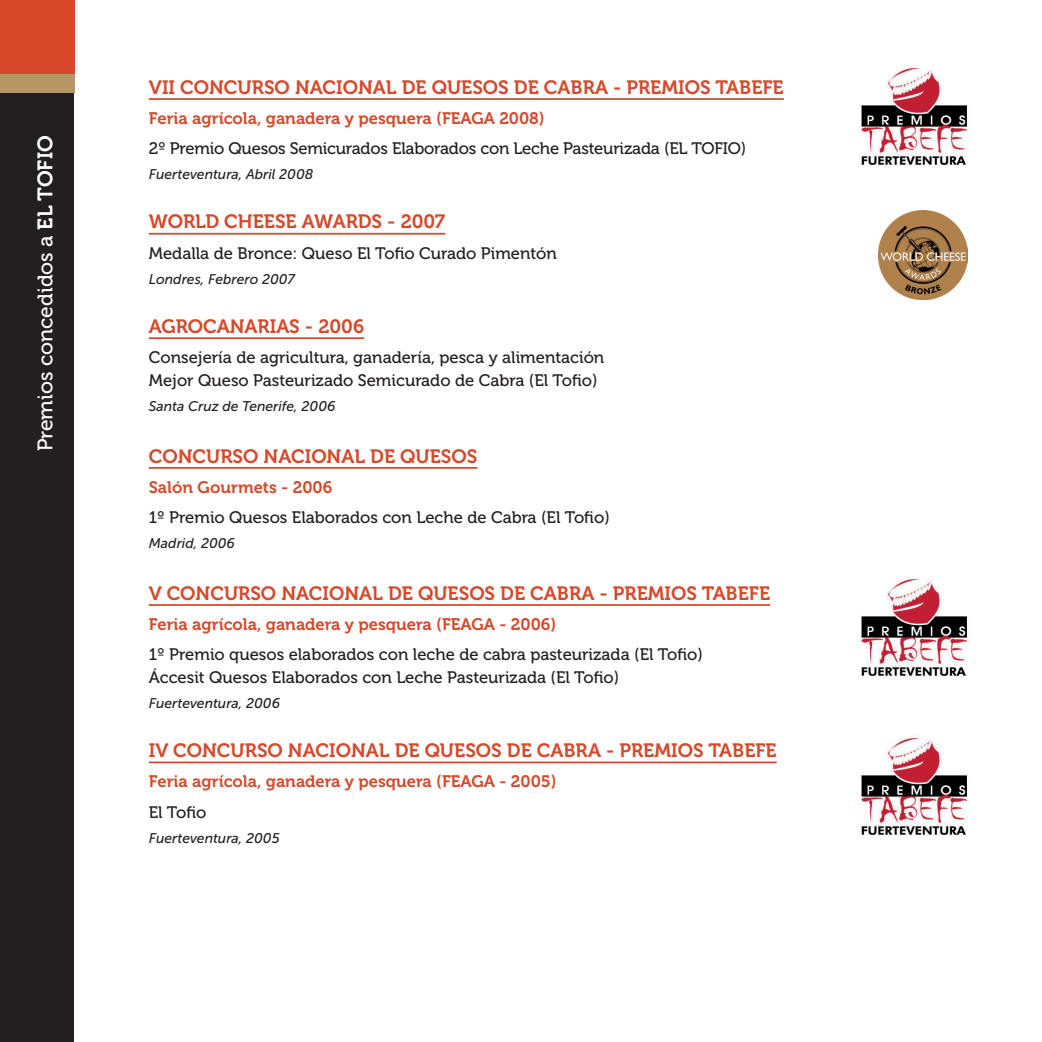
<style>
.page{position:relative;width:1042px;height:1042px;background:#fff}
.page>*{position:absolute;margin:0;border:0;box-sizing:border-box;transform-origin:0 0}
.t1{font:21px "Museo 500";color:#fff}
.t2{font:19.25px "Museo 700";color:#d6492b}
.t3{font:16.62px/22.8px "Museo 500";color:#231f20}
.t4{font:16.62px "Museo 700";color:#d6492b}
.t5{font:italic 14px "Museo Sans 500";color:#231f20}
.s1{font-family:"Museo 700"}
</style>
<div class="page">
<div style="left:0;top:0;width:74px;height:1041px;background:#231f20"></div>
<div style="left:0;top:0;width:74px;height:74px;background:#d8492c"></div>
<div style="left:0;top:74px;width:74px;height:19px;background:#b99764"></div>
<hr style="left:149px;top:98px;width:635px;height:2px;background:#d6492b">
<hr style="left:149px;top:233px;width:296px;height:2px;background:#d6492b">
<hr style="left:149px;top:337px;width:215px;height:2px;background:#d6492b">
<hr style="left:149px;top:467px;width:328px;height:2px;background:#d6492b">
<hr style="left:149px;top:604px;width:621px;height:2px;background:#d6492b">
<hr style="left:149px;top:761px;width:628px;height:2px;background:#d6492b">
<img style="left:878px;top:211px;width:89px;height:89px">
<img style="left:859px;top:738px;width:108px;height:97px">
<img style="left:859px;top:579px;width:108px;height:97px">
<img style="left:859px;top:68px;width:108px;height:97px">
<p class="t1" style="left:34px;top:451px;width:317px;rotate:-90deg">Premios concedidos a <span class="s1">EL TOFIO</span></p>
<p class="t2" style="left:149px;top:76px;width:636px">VII CONCURSO NACIONAL DE QUESOS DE CABRA - PREMIOS TABEFE</p>
<p class="t4" style="left:149px;top:109px;width:397px">Feria agrícola, ganadera y pesquera (FEAGA 2008)</p>
<p class="t3" style="left:149px;top:137px;width:599px">2º Premio Quesos Semicurados Elaborados con Leche Pasteurizada (EL TOFIO)</p>
<p class="t5" style="left:149px;top:167px;width:166px">Fuerteventura, Abril 2008</p>
<p class="t2" style="left:149px;top:211px;width:298px">WORLD CHEESE AWARDS - 2007</p>
<p class="t3" style="left:149px;top:242px;width:409px">Medalla de Bronce: Queso El Tofio Curado Pimentón</p>
<p class="t5" style="left:149px;top:271px;width:148px">Londres, Febrero 2007</p>
<p class="t2" style="left:149px;top:315px;width:217px">AGROCANARIAS - 2006</p>
<p class="t3" style="left:149px;top:346px;width:457px">Consejería de agricultura, ganadería, pesca y alimentación<br>Mejor Queso Pasteurizado Semicurado de Cabra (El Tofio)</p>
<p class="t5" style="left:149px;top:399px;width:188px">Santa Cruz de Tenerife, 2006</p>
<p class="t2" style="left:149px;top:445px;width:330px">CONCURSO NACIONAL DE QUESOS</p>
<p class="t4" style="left:149px;top:478px;width:185px">Salón Gourmets - 2006</p>
<p class="t3" style="left:149px;top:506px;width:462px">1º Premio Quesos Elaborados con Leche de Cabra (El Tofio)</p>
<p class="t5" style="left:149px;top:536px;width:88px">Madrid, 2006</p>
<p class="t2" style="left:149px;top:582px;width:623px">V CONCURSO NACIONAL DE QUESOS DE CABRA - PREMIOS TABEFE</p>
<p class="t4" style="left:149px;top:615px;width:409px">Feria agrícola, ganadera y pesquera (FEAGA - 2006)</p>
<p class="t3" style="left:149px;top:643px;width:555px">1º Premio quesos elaborados con leche de cabra pasteurizada (El Tofio)<br>Áccesit Quesos Elaborados con Leche Pasteurizada (El Tofio)</p>
<p class="t5" style="left:149px;top:695px;width:133px">Fuerteventura, 2006</p>
<p class="t2" style="left:149px;top:740px;width:629px">IV CONCURSO NACIONAL DE QUESOS DE CABRA - PREMIOS TABEFE</p>
<p class="t4" style="left:149px;top:772px;width:409px">Feria agrícola, ganadera y pesquera (FEAGA - 2005)</p>
<p class="t3" style="left:149px;top:801px;width:59px">El Tofio</p>
<p class="t5" style="left:149px;top:830px;width:132px">Fuerteventura, 2005</p>
</div>
